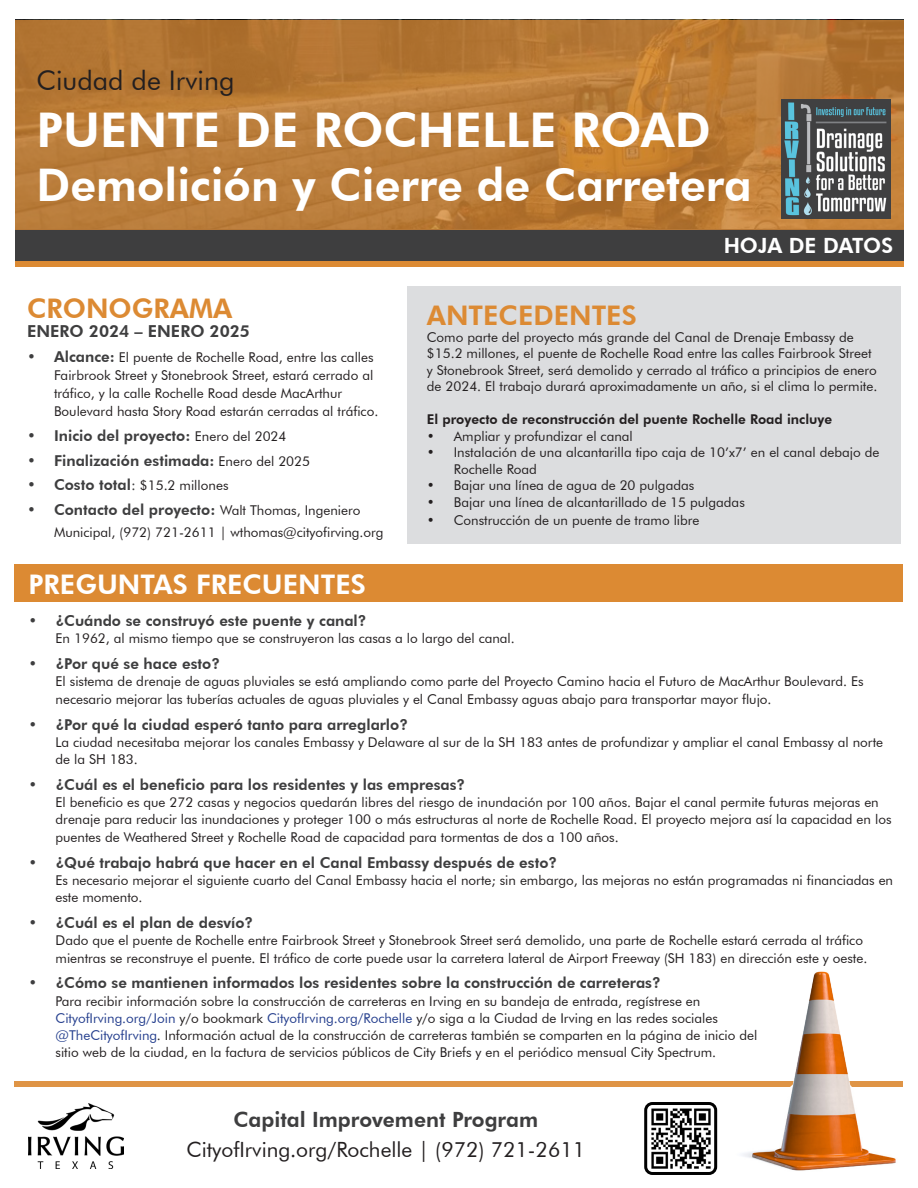
<style>
.page{position:relative;width:918px;height:1188px;background:#fff}
.page>*{position:absolute;margin:0;border:0;box-sizing:border-box;transform-origin:0 0}
.t1{font:800 47.85px "Futura BT";color:#fff}
.t2{font:800 45px "Futura BT";color:#fff}
.t3{font:800 27px "Futura BT";color:#dc8a33}
.t4{font:800 27px "Futura BT";color:#fff}
.t5{font:27px "Futura BT";color:#231f20}
.t6{font:21px "Futura BT";color:#231f20}
.t7{font:800 21px "Futura BT";color:#3e3e3f}
.t8{font:800 21px "Futura BT";color:#fff}
.t9{font:800 16.5px "Futura BT";color:#3e3e3f}
.t10{font:800 15px "Futura BT";color:#3e3e3f}
.t11{font:13.5px/17.2px "Futura BT";color:#231f20}
.t12{font:800 13.5px "Futura BT";color:#231f20}
.s1{font-weight:800;font-size:15px;color:#3e3e3f}
.s2{font-weight:400;font-size:13.5px;color:#231f20}
.s3{font-size:15px;color:#3e3e3f}
.s4{color:#253f8e}
</style>
<div class="page">
<div style="left:15px;top:564px;width:888px;height:38px;background:#dc8a33"></div>
<div style="left:407px;top:287px;width:493px;height:257px;background:#dcdddf"></div>
<div style="left:15px;top:230px;width:888px;height:32px;background:#3e3e3f"></div>
<svg style="left:15px;top:20px;width:888px;height:210px;background:#b97a36"></svg>
<div style="left:15px;top:262px;width:888px;height:5px;background:#dc8a33"></div>
<img style="left:29px;top:1103px;width:95px;height:66px">
<div style="left:15px;top:1081px;width:888px;height:5px;background:#df9445"></div>
<img style="left:732px;top:971px;width:171px;height:200px">
<img style="left:782px;top:99px;width:109px;height:119px">
<img style="left:651px;top:1108px;width:60px;height:61px">
<div style="left:644px;top:1102px;width:73px;height:73px;border:3px solid #000;border-radius:7px"></div>
<p class="t5" style="left:37px;top:64px;width:199px">Ciudad de Irving</p>
<p class="t1" style="left:37px;top:101px;width:676px">PUENTE DE ROCHELLE ROAD</p>
<p class="t2" style="left:37px;top:158px;width:717px">Demolición y Cierre de Carretera</p>
<p class="t3" style="left:27px;top:292px;width:207px">CRONOGRAMA</p>
<p class="t9" style="left:27px;top:321px;width:225px">ENERO 2024 – ENERO 2025</p>
<p class="t11" style="left:54px;top:348px;width:326px;line-height:18px;text-indent:-27px"><span class="s1">• Alcance:</span> El puente de Rochelle Road, entre las calles Fairbrook Street y Stonebrook Street, estará cerrado al tráfico, y la calle Rochelle Road desde MacArthur Boulevard hasta Story Road estarán cerradas al tráfico.</p>
<p class="t10" style="left:27px;top:426px;width:261px">• Inicio del proyecto: <span class="s2">Enero del 2024</span></p>
<p class="t10" style="left:27px;top:451px;width:285px">• Finalización estimada: <span class="s2">Enero del 2025</span></p>
<p class="t11" style="left:27px;top:477px;width:203px"><span class="s1">• Costo total</span><span class="s3">:</span> $15.2 millones</p>
<p class="t10" style="left:27px;top:501px;width:335px">• Contacto del proyecto: <span class="s2">Walt Thomas, Ingeniero</span></p>
<p class="t11" style="left:54px;top:523px;width:331px">Municipal, (972) 721-2611 | wthomas@cityofirving.org</p>
<p class="t8" style="left:724px;top:233px;width:171px">HOJA DE DATOS</p>
<p class="t3" style="left:427px;top:299px;width:212px">ANTECEDENTES</p>
<p class="t11" style="left:427px;top:328px;width:452px;line-height:16.5px">Como parte del proyecto más grande del Canal de Drenaje Embassy de $15.2 millones, el puente de Rochelle Road entre las calles Fairbrook Street y Stonebrook Street, será demolido y cerrado al tráfico a principios de enero de 2024. El trabajo durará aproximadamente un año, si el clima lo permite.</p>
<p class="t12" style="left:427px;top:411px;width:407px">El proyecto de reconstrucción del puente Rochelle Road incluye</p>
<p class="t11" style="left:427px;top:427px;width:208px">• Ampliar y profundizar el canal</p>
<p class="t11" style="left:454px;top:444px;width:427px;line-height:16.5px;text-indent:-27px">• Instalación de una alcantarilla tipo caja de 10’x7’ en el canal debajo de<br>Rochelle Road</p>
<p class="t11" style="left:427px;top:477px;width:269px">• Bajar una línea de agua de 20 pulgadas</p>
<p class="t11" style="left:427px;top:493px;width:320px">• Bajar una línea de alcantarillado de 15 pulgadas</p>
<p class="t11" style="left:427px;top:511px;width:274px">• Construcción de un puente de tramo libre</p>
<p class="t4" style="left:29px;top:568px;width:339px">PREGUNTAS FRECUENTES</p>
<p class="t10" style="left:29px;top:612px;width:340px">• ¿Cuándo se construyó este puente y canal?</p>
<p class="t11" style="left:56px;top:630px;width:461px">En 1962, al mismo tiempo que se construyeron las casas a lo largo del canal.</p>
<p class="t10" style="left:29px;top:655px;width:193px">• ¿Por qué se hace esto?</p>
<p class="t11" style="left:56px;top:673px;width:810px">El sistema de drenaje de aguas pluviales se está ampliando como parte del Proyecto Camino hacia el Futuro de MacArthur Boulevard. Es necesario mejorar las tuberías actuales de aguas pluviales y el Canal Embassy aguas abajo para transportar mayor flujo.</p>
<p class="t10" style="left:29px;top:715px;width:381px">• ¿Por qué la ciudad esperó tanto para arreglarlo?</p>
<p class="t11" style="left:56px;top:733px;width:829px">La ciudad necesitaba mejorar los canales Embassy y Delaware al sur de la SH 183 antes de profundizar y ampliar el canal Embassy al norte de la SH 183.</p>
<p class="t10" style="left:29px;top:776px;width:438px">• ¿Cuál es el beneficio para los residentes y las empresas?</p>
<p class="t11" style="left:56px;top:794px;width:837px">El beneficio es que 272 casas y negocios quedarán libres del riesgo de inundación por 100 años. Bajar el canal permite futuras mejoras en drenaje para reducir las inundaciones y proteger 100 o más estructuras al norte de Rochelle Road. El proyecto mejora así la capacidad en los puentes de Weathered Street y Rochelle Road de capacidad para tormentas de dos a 100 años.</p>
<p class="t10" style="left:29px;top:853px;width:530px">• ¿Qué trabajo habrá que hacer en el Canal Embassy después de esto?</p>
<p class="t11" style="left:56px;top:871px;width:839px">Es necesario mejorar el siguiente cuarto del Canal Embassy hacia el norte; sin embargo, las mejoras no están programadas ni financiadas en este momento.</p>
<p class="t10" style="left:29px;top:914px;width:226px">• ¿Cuál es el plan de desvío?</p>
<p class="t11" style="left:56px;top:932px;width:813px">Dado que el puente de Rochelle entre Fairbrook Street y Stonebrook Street será demolido, una parte de Rochelle estará cerrada al tráfico mientras se reconstruye el puente. El tráfico de corte puede usar la carretera lateral de Airport Freeway (SH 183) en dirección este y oeste.</p>
<p class="t10" style="left:29px;top:974px;width:634px">• ¿Cómo se mantienen informados los residentes sobre la construcción de carreteras?</p>
<p class="t11" style="left:56px;top:992px;width:703px">Para recibir información sobre la construcción de carreteras en Irving en su bandeja de entrada, regístrese en <span class="s4">CityofIrving.org/Join</span> y/o bookmark <span class="s4">CityofIrving.org/Rochelle</span> y/o siga a la Ciudad de Irving en las redes sociales <span class="s4">@TheCityofIrving</span>. Información actual de la construcción de carreteras también se comparten en la página de inicio del sitio web de la ciudad, en la factura de servicios públicos de City Briefs y en el periódico mensual City Spectrum.</p>
<p class="t7" style="left:234px;top:1107px;width:306px">Capital Improvement Program</p>
<p class="t6" style="left:186px;top:1137px;width:400px">CityofIrving.org/Rochelle | (972) 721-2611</p>
</div>
